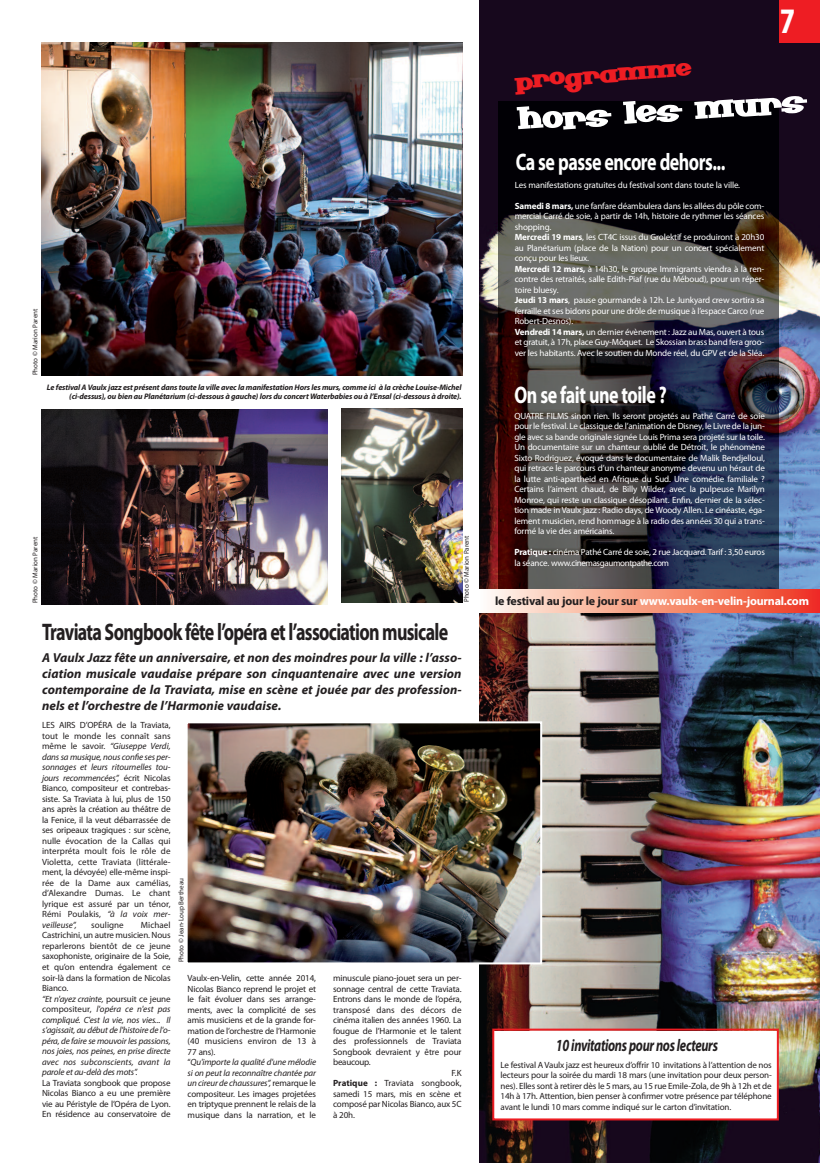
<style>
.page{position:relative;width:820px;height:1163px;background:#fff}
.page>*{position:absolute;margin:0;border:0;box-sizing:border-box;transform-origin:0 0}
.t1{font:48px "Senor Pooglins";color:#fff}
.t2{font:36px "Senor Pooglins";color:#ee1d23}
.t3{font:700 condensed 36px "Myriad Pro";color:#fff}
.t4{font:700 24px "Myriad Pro";letter-spacing:-.04em;color:#231f20;scale:.75 1}
.t5{font:700 24px "Myriad Pro";letter-spacing:-.03em;color:#fff;scale:.75 1}
.t6{font:italic 700 17px "Myriad Pro";letter-spacing:-.025em;color:#231f20;scale:.75 1}
.t7{font:italic 700 13px/16px "Myriad Pro";letter-spacing:.005em;color:#231f20;text-align:justify}
.t8{font:700 12px "Myriad Pro";letter-spacing:-.015em;color:#fff}
.t9{font:9px/10.5px "Myriad Pro";letter-spacing:-.015em;color:#231f20;text-align:justify}
.t10{font:9px/10.5px "Myriad Pro";letter-spacing:-.015em;color:#fff}
.t11{font:italic 9px/10.5px "Myriad Pro";letter-spacing:-.015em;color:#231f20}
.t12{font:9px "Myriad Pro";letter-spacing:.005em;color:#231f20}
.t13{font:italic 700 8px/9px "Myriad Pro";letter-spacing:-.015em;color:#231f20;text-align:right}
.t14{font:7px "Myriad Pro";color:#231f20}
.s1{font-style:italic}
.s2{font-style:normal}
.s3{font-weight:700}
.s4{color:#231f20}
</style>
<div class="page">
<img style="left:479px;top:0;width:340px;height:1162px">
<img style="left:498px;top:101px;width:280px;height:488px">
<div style="left:778px;top:0;width:41px;height:43px;background:#ee1d23"></div>
<img style="left:41px;top:43px;width:421px;height:332px">
<img style="left:41px;top:409px;width:286px;height:195px">
<img style="left:342px;top:408px;width:120px;height:195px">
<div style="left:494px;top:1030px;width:282px;height:88px;background:#fff"></div>
<div style="left:492px;top:1028px;width:286px;height:92px;border:2px solid #ee1d23"></div>
<img style="left:188px;top:724px;width:351px;height:237px">
<div style="left:185px;top:721px;width:357px;height:243px;border:2px solid #fff"></div>
<div style="left:479px;top:589px;width:340px;height:23px;background:linear-gradient(to right,#fffded,#ee361a)"></div>
<p class="t14" style="left:33px;top:375px;width:68px;rotate:-90deg">Photo © Marion Parent</p>
<p class="t13" style="left:47px;top:383px;width:416px">Le festival A Vaulx jazz est présent dans toute la ville avec la manifestation Hors les murs, comme ici à la crèche Louise-Michel (ci-dessus), ou bien au Planétarium (ci-dessous à gauche) lors du concert Waterbabies ou à l’Ensal (ci-dessous à droite).</p>
<p class="t14" style="left:33px;top:603px;width:68px;rotate:-90deg">Photo © Marion Parent</p>
<p class="t14" style="left:463px;top:602px;width:68px;rotate:-90deg">Photo © Marion Parent</p>
<h3 class="t4" style="left:42px;top:623px;width:542px">Traviata Songbook fête l’opéra et l’association musicale</h3>
<p class="t7" style="left:42px;top:650px;width:421px">A Vaulx Jazz fête un anniversaire, et non des moindres pour la ville : l’asso&shy;ciation musicale vaudaise prépare son cinquantenaire avec une version contemporaine de la Traviata, mise en scène et jouée par des profession&shy;nels et l’orchestre de l’Harmonie vaudaise.</p>
<p class="t9" style="left:42px;top:720px;width:130px">LES AIRS D’OPÉRA de la Traviata, tout le monde les connaît sans même le savoir. <span class="s1">“Giuseppe Verdi, dans sa musique, nous confie ses per&shy;sonnages et leurs ritournelles tou&shy;jours recommencées”,</span> écrit Nicolas Bianco, compositeur et contrebas&shy;siste. Sa Traviata à lui, plus de 150 ans après la création au théâtre de la Fenice, il la veut débarrassée de ses oripeaux tragiques : sur scène, nulle évocation de la Callas qui interpréta moult fois le rôle de Violetta, cette Traviata (littérale&shy;ment, la dévoyée) elle-même inspi&shy;rée de la Dame aux camélias, d’Alexandre Dumas. Le chant lyrique est assuré par un ténor, Rémi Poulakis, <span class="s1">“à la voix mer&shy;veilleuse”,</span></p>
<p class="t14" style="left:178px;top:962px;width:86px;rotate:-90deg">Photo © Jean-Loup Bertheau</p>
<p class="t11" style="left:42px;top:920px;width:130px;text-indent:99px"><span class="s2">Michael<br>Castrichini, un autre musicien. Nous reparlerons bientôt de ce jeune saxophoniste, originaire de la Soie, et qu’on entendra également ce soir-là dans la formation de Nicolas<br>Bianco.<br></span>“Et n'ayez crainte, <span class="s2">poursuit ce jeune compositeur,</span> l'opéra ce n'est pas compliqué. C'est la vie, nos vies... Il s'agissait, au début de l'histoire de l'o&shy;péra, de faire se mouvoir les passions, nos joies, nos peines, en prise directe avec nos subconscients, avant la parole et au-delà des mots”.</p>
<p class="t9" style="left:42px;top:1077px;width:130px">La Traviata songbook que propose Nicolas Bianco a eu une première vie au Péristyle de l’Opéra de Lyon.<br>En résidence au conservatoire de</p>
<p class="t12" style="left:91px;top:921px;width:34px">souligne</p>
<p class="t9" style="left:187px;top:973px;width:130px;text-align:left">Vaulx-en-Velin, cette année 2014,<br>Nicolas Bianco reprend le projet et le fait évoluer dans ses arrange&shy;ments, avec la complicité de ses amis musiciens et de la grande for&shy;mation de l’orchestre de l’Harmonie (40 musiciens environ de 13 à<br>77 ans).<br>“<span class="s1">Qu'importe la qualité d'une mélodie si on peut la reconnaître chantée par un cireur de chaussures”,</span> remarque le compositeur. Les images projetées en triptyque prennent le relais de la musique dans la narration, et le</p>
<p class="t9" style="left:333px;top:973px;width:130px">minuscule piano-jouet sera un per-</p>
<p class="t9" style="left:333px;top:983px;width:130px">sonnage central de cette Traviata.</p>
<p class="t9" style="left:333px;top:994px;width:130px">Entrons dans le monde de l’opéra,</p>
<p class="t12" style="left:333px;top:1006px;width:130px">transposé dans des décors de</p>
<p class="t9" style="left:333px;top:1015px;width:130px">cinéma italien des années 1960. La</p>
<p class="t9" style="left:333px;top:1025px;width:130px">fougue de l’Harmonie et le talent</p>
<p class="t9" style="left:333px;top:1036px;width:130px">des professionnels de Traviata</p>
<p class="t9" style="left:333px;top:1046px;width:130px">Songbook devraient y être pour</p>
<p class="t9" style="left:333px;top:1057px;width:39px">beaucoup.</p>
<p class="t9" style="left:451px;top:1067px;width:11px">F.K</p>
<p class="t12" style="left:333px;top:1079px;width:130px"><span class="s3">Pratique :</span> Traviata songbook,</p>
<p class="t9" style="left:333px;top:1088px;width:130px">samedi 15 mars, mis en scène et</p>
<p class="t9" style="left:333px;top:1099px;width:130px">composé par Nicolas Bianco, aux 5C</p>
<p class="t9" style="left:333px;top:1109px;width:23px">à 20h.</p>
<h2 class="t3" style="left:779px;top:8px;width:17px">7</h2>
<h2 class="t2" style="left:513px;top:61px;width:178px;rotate:-4deg">Programme</h2>
<h1 class="t1" style="left:515px;top:95px;width:290px;rotate:-4deg">hors les murs</h1>
<h3 class="t5" style="left:515px;top:153px;width:281px">Ca se passe encore dehors...</h3>
<p class="t10" style="left:514px;top:180px;width:227px">Les manifestations gratuites du festival sont dans toute la ville.</p>
<p class="t10" style="left:514px;top:201px;width:251px"><span class="s3">Samedi 8 mars,</span> une fanfare déambulera dans les allées du pôle com&shy;mercial Carré de soie, à partir de 14h, histoire de rythmer les séances shopping.<br><span class="s3">Mercredi 19 mars</span>, les CT4C issus du Grolektif se produiront à 20h30 au Planétarium (place de la Nation) pour un concert spécialement conçu pour les lieux.<br><span class="s3">Mercredi 12 mars,</span> à 14h30, le groupe Immigrants viendra à la ren&shy;contre des retraités, salle Edith-Piaf (rue du Méboud), pour un réper&shy;toire bluesy.<br><span class="s3">Jeudi 13 mars</span>, pause gourmande à 12h. Le Junkyard crew sortira sa ferraille et ses bidons pour une drôle de musique à l’espace Carco (rue Robert-Desnos).<br><span class="s3">Vendredi 14 mars,</span> un dernier évènement : Jazz au Mas, ouvert à tous et gratuit, à 17h, place Guy-Môquet. Le Skossian brass band fera groo&shy;ver les habitants. Avec le soutien du Monde réel, du GPV et de la Sléa.</p>
<h3 class="t5" style="left:514px;top:386px;width:205px">On se fait une toile ?</h3>
<p class="t10" style="left:514px;top:411px;width:252px;text-align:justify">QUATRE FILMS sinon rien. Ils seront projetés au Pathé Carré de soie pour le festival. Le classique de l’animation de Disney, le Livre de la jun&shy;gle avec sa bande originale signée Louis Prima sera projeté sur la toile.<br>Un documentaire sur un chanteur oublié de Détroit, le phénomène Sixto Rodriguez, évoqué dans le documentaire de Malik Bendjelloul, qui retrace le parcours d’un chanteur anonyme devenu un héraut de la lutte anti-apartheid en Afrique du Sud. Une comédie familiale ?<br>Certains l’aiment chaud, de Billy Wilder, avec la pulpeuse Marilyn Monroe, qui reste un classique désopilant. Enfin, dernier de la sélec&shy;tion made in Vaulx jazz : Radio days, de Woody Allen. Le cinéaste, éga&shy;lement musicien, rend hommage à la radio des années 30 qui a trans&shy;formé la vie des américains.</p>
<p class="t10" style="left:514px;top:547px;width:252px"><span class="s3">Pratique :</span> cinéma Pathé Carré de soie, 2 rue Jacquard.Tarif : 3,50 euros la séance. www.cinemasgaumontpathe.com</p>
<h3 class="t8" style="left:495px;top:596px;width:315px"><span class="s4">le festival au jour le jour sur</span> www.vaulx-en-velin-journal.com</h3>
<h3 class="t6" style="left:555px;top:1038px;width:217px">10 invitations pour nos lecteurs</h3>
<p class="t9" style="left:500px;top:1059px;width:272px">Le festival A Vaulx jazz est heureux d’offrir 10 invitations à l’attention de nos lecteurs pour la soirée du mardi 18 mars (une invitation pour deux person&shy;nes). Elles sont à retirer dès le 5 mars, au 15 rue Emile-Zola, de 9h à 12h et de 14h à 17h. Attention, bien penser à confirmer votre présence par téléphone avant le lundi 10 mars comme indiqué sur le carton d’invitation.</p>
</div>
